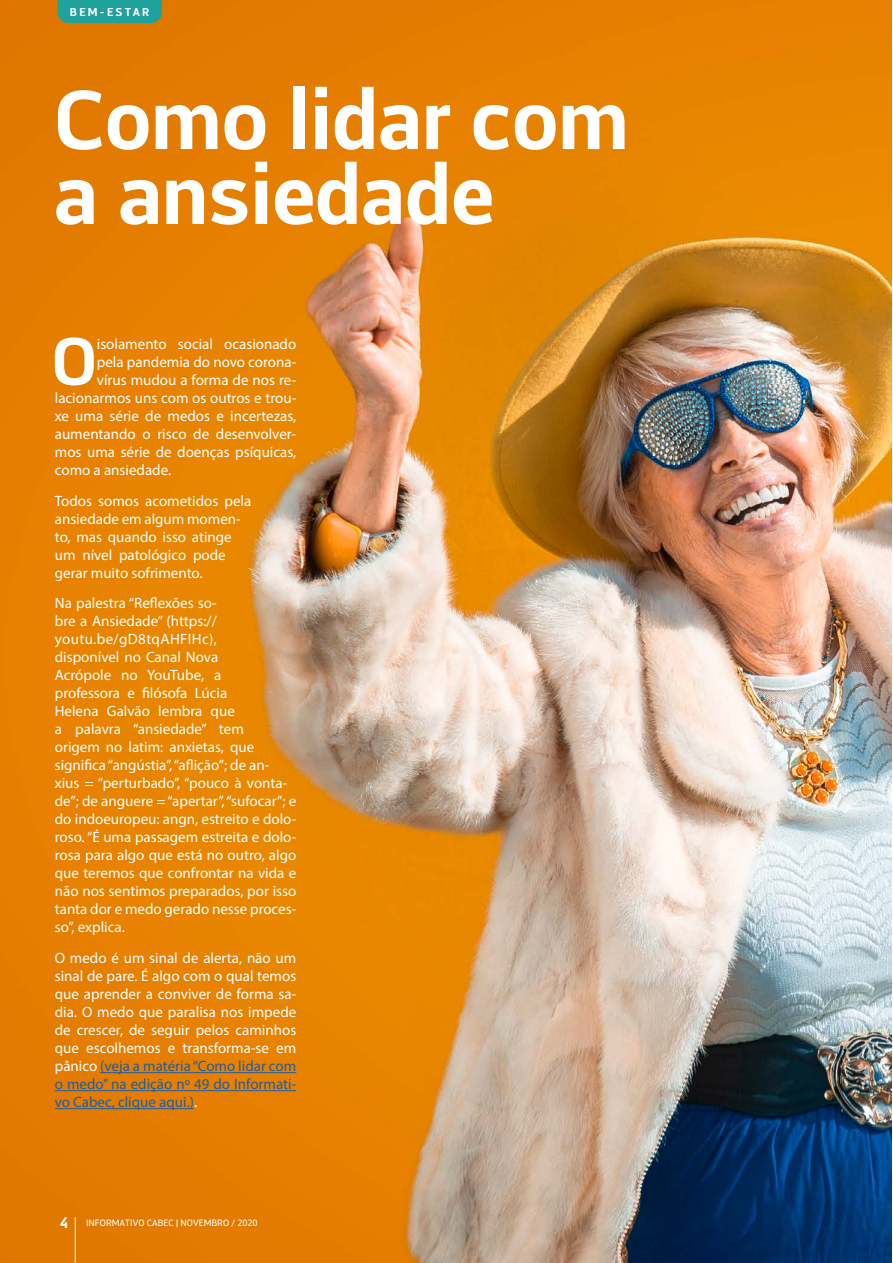
<style>
.page{position:relative;width:893px;height:1263px;background:#fff}
.page>*{position:absolute;margin:0;border:0;box-sizing:border-box;transform-origin:0 0}
.t1{font:700 81.75px/74.8px "Centuma";color:#fff}
.t2{font:700 65.7px "Centuma";color:#fff}
.t3{font:15px/18px "Myriad Pro";color:#fff}
.t4{font:700 11.25px "Centuma";letter-spacing:.2em;color:#fff}
.t5{font:9px "Centuma";color:#fff}
.s1{color:#235d9c}
.s2{font-weight:700;font-size:15px}
</style>
<div class="page">
<img style="left:0;top:0;width:891px;height:1263px">
<hr style="left:75px;top:1217px;width:1px;height:46px;background:#fff">
<hr style="left:100px;top:1072px;width:196px;height:1px;background:#235d9c">
<hr style="left:55px;top:1090px;width:241px;height:1px;background:#235d9c">
<hr style="left:55px;top:1108px;width:139px;height:1px;background:#235d9c">
<div style="left:57px;top:0;width:105px;height:23px;background:#1fa29b"></div>
<p class="t4" style="left:70px;top:4px;width:81px">BEM-ESTAR</p>
<h1 class="t1" style="left:54px;top:79px;width:576px">Como lidar com a ansiedade</h1>
<h2 class="t2" style="left:52px;top:315px;width:47px">O</h2>
<p class="t3" style="left:97px;top:334px;width:201px">isolamento social ocasionado</p>
<p class="t3" style="left:97px;top:352px;width:201px">pela pandemia do novo corona-</p>
<p class="t3" style="left:97px;top:370px;width:201px">vírus mudou a forma de nos re-</p>
<p class="t3" style="left:55px;top:388px;width:243px">lacionarmos uns com os outros e trou-</p>
<p class="t3" style="left:55px;top:406px;width:243px">xe uma série de medos e incertezas,</p>
<p class="t3" style="left:55px;top:424px;width:243px">aumentando o risco de desenvolver-</p>
<p class="t3" style="left:55px;top:442px;width:243px">mos uma série de doenças psíquicas,</p>
<p class="t3" style="left:55px;top:460px;width:118px">como a ansiedade.</p>
<p class="t3" style="left:55px;top:491px;width:198px">Todos somos acometidos pela ansiedade em algum momen&shy;to, mas quando isso atinge um nível patológico pode gerar muito sofrimento.</p>
<p class="t3" style="left:55px;top:594px;width:243px">Na palestra “Reflexões so-<br>bre a Ansiedade” (https:// youtu.be/gD8tqAHFIHc),<br>disponível no Canal Nova<br>Acrópole no YouTube, a<br>professora e filósofa Lúcia<br>Helena Galvão lembra que<br>a palavra “ansiedade” tem<br>origem no latim: anxietas, que significa “angústia”, “aflição”; de an&shy;xius = “perturbado”, “pouco à vonta&shy;de”; de anguere = “apertar”, “sufocar”; e do indoeuropeu: angn, estreito e dolo&shy;roso. “É uma passagem estreita e dolo&shy;rosa para algo que está no outro, algo que teremos que confrontar na vida e não nos sentimos preparados, por isso tanta dor e medo gerado nesse proces&shy;so”, explica.</p>
<p class="t3" style="left:55px;top:949px;width:243px;text-align:justify">O medo é um sinal de alerta, não um sinal de pare. É algo com o qual temos que aprender a conviver de forma sa&shy;dia. O medo que paralisa nos impede de crescer, de seguir pelos caminhos que escolhemos e transforma-se em pânico <span class="s1">(veja a matéria “Como lidar com o medo” na edição nº 49 do Informati&shy;vo Cabec, clique aqui.)</span>.</p>
<p class="t5" style="left:60px;top:1216px;width:199px"><span class="s2">4</span> INFORMATIVO CABEC | NOVEMBRO / 2020</p>
</div>
